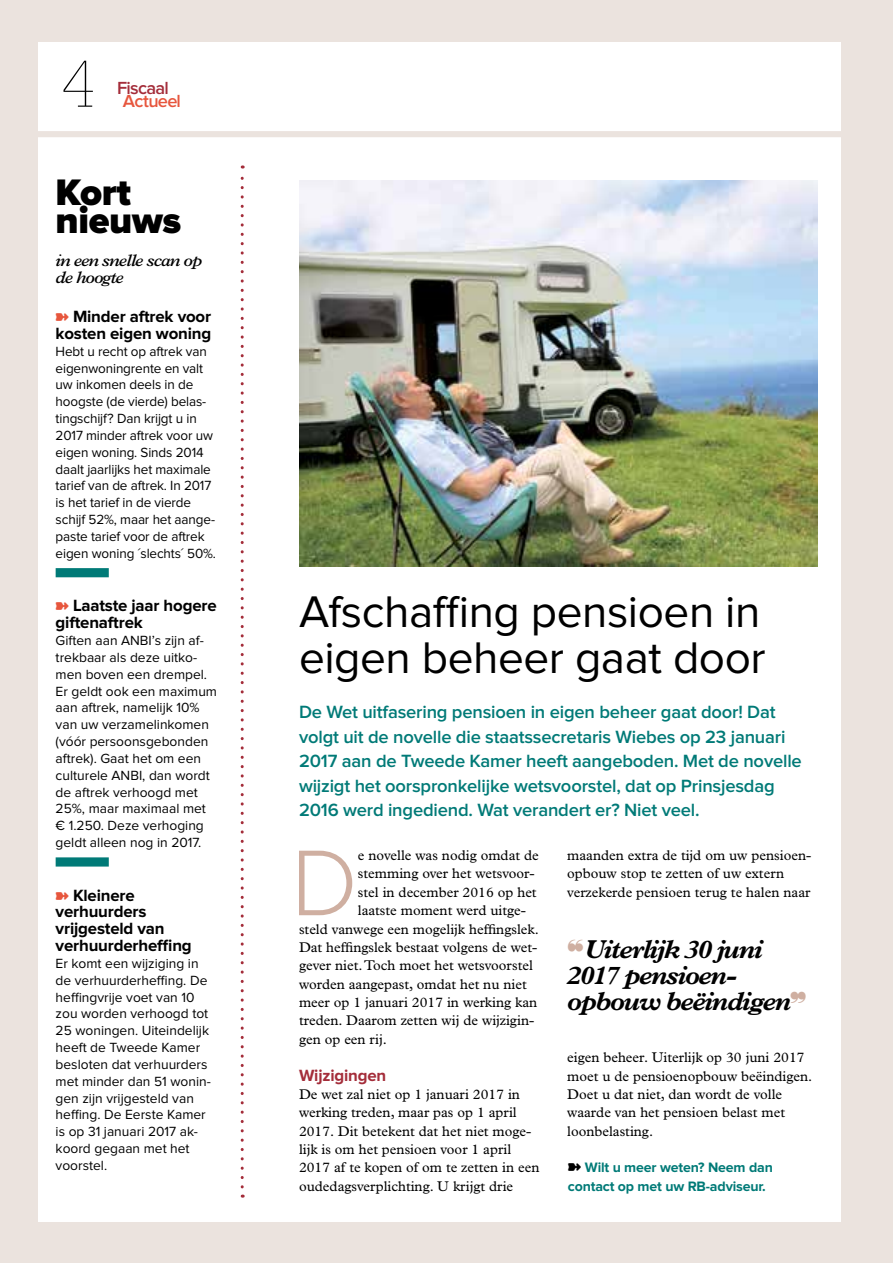
<style>
.page{position:relative;width:893px;height:1263px;background:#fff}
.page>*{position:absolute;margin:0;border:0;box-sizing:border-box;transform-origin:0 0}
.t1{font:300 96.75px "Proxima Nova";color:#cfafa1}
.t2{font:100 64.2px "Glypha LT Std";color:#000}
.t3{font:45.9px/45.9px "Proxima Nova";letter-spacing:-.01em;color:#000}
.t4{font:900 38.25px/27.6px "Proxima Nova";letter-spacing:-.01em;color:#000}
.t5{font:italic 700 25.95px/26px "Plantin Std";letter-spacing:-.05em;color:#000}
.t6{font:600 18.3px/24.5px "Proxima Nova";letter-spacing:-.01em;color:#007a77}
.t7{font:600 18.15px "Proxima Nova";letter-spacing:-.04em;color:#a42d3a}
.t8{font:600 18.15px "Proxima Nova";letter-spacing:-.035em;color:#e7563d}
.t9{font:700 16.8px/16.8px "Proxima Nova";letter-spacing:-.01em;color:#000}
.t10{font:italic 600 16.8px/16.8px "Plantin Std";letter-spacing:-.05em;color:#000}
.t11{font:700 16.8px "Proxima Nova";letter-spacing:-.01em;color:#a42d3a}
.t12{font:14.1px/18.3px "Plantin Std";color:#000}
.t13{font:700 14.1px/18.3px "Proxima Nova";letter-spacing:-.01em;color:#007a77}
.t14{font:13.8px/16.8px "Proxima Nova";color:#000}
.s1{color:#cfafa1}
</style>
<div class="page">
<hr style="left:892px;top:0;width:1px;height:1263px;background:#ebe3de">
<div style="left:0;top:0;width:892px;height:1263px;background:#ebe3de"></div>
<div style="left:38px;top:42px;width:803px;height:1179px;background:#fff"></div>
<div style="left:0;top:131px;width:892px;height:6px;background:#ebe3de"></div>
<img style="left:299px;top:181px;width:518px;height:385px">
<svg style="left:241px;top:165px;width:3px;height:1022px"></svg>
<div style="left:56px;top:568px;width:53px;height:9px;background:#007a77"></div>
<div style="left:56px;top:857px;width:53px;height:9px;background:#007a77"></div>
<h2 class="t2" style="left:62px;top:47px;width:34px">4</h2>
<h3 class="t7" style="left:117px;top:79px;width:53px">Fiscaal</h3>
<h3 class="t8" style="left:123px;top:93px;width:60px">Actueel</h3>
<h3 class="t4" style="left:56px;top:180px;width:127px">Kort nieuws</h3>
<p class="t10" style="left:56px;top:252px;width:148px">in een snelle scan op de hoogte</p>
<p class="t9" style="left:56px;top:309px;width:157px;text-align:right">Minder aftrek voor kosten eigen woning</p>
<p class="t14" style="left:56px;top:343px;width:162px">Hebt u recht op aftrek van eigenwoningrente en valt uw inkomen deels in de hoogste (de vierde) belas&shy;tingschijf? Dan krijgt u in<br>2017 minder aftrek voor uw eigen woning. Sinds 2014 daalt jaarlijks het maximale tarief van de aftrek. In 2017 is het tarief in de vierde schijf 52%, maar het aange&shy;paste tarief voor de aftrek eigen woning ´slechts´ 50%.</p>
<p class="t9" style="left:56px;top:598px;width:163px;text-indent:17px">Laatste jaar hogere giftenaftrek</p>
<p class="t14" style="left:56px;top:633px;width:163px">Giften aan ANBI’s zijn af&shy;trekbaar als deze uitko&shy;men boven een drempel.<br>Er geldt ook een maximum aan aftrek, namelijk 10% van uw verzamelinkomen (vóór persoonsgebonden aftrek). Gaat het om een culturele ANBI, dan wordt de aftrek verhoogd met<br>25%, maar maximaal met € 1.250. Deze verhoging geldt alleen nog in 2017.</p>
<p class="t9" style="left:56px;top:887px;width:138px;text-indent:17px">Kleinere verhuurders vrijgesteld van verhuurderheffing</p>
<p class="t14" style="left:56px;top:955px;width:157px">Er komt een wijziging in de verhuurderheffing. De heffingvrije voet van 10 zou worden verhoogd tot<br>25 woningen. Uiteindelijk heeft de Tweede Kamer besloten dat verhuurders met minder dan 51 wonin&shy;gen zijn vrijgesteld van heffing. De Eerste Kamer is op 31 januari 2017 ak&shy;koord gegaan met het voorstel.</p>
<h3 class="t3" style="left:299px;top:591px;width:468px">Afschaffing pensioen in eigen beheer gaat door</h3>
<p class="t6" style="left:299px;top:701px;width:504px">De Wet uitfasering pensioen in eigen beheer gaat door! Dat volgt uit de novelle die staatssecretaris Wiebes op 23 januari 2017 aan de Tweede Kamer heeft aangeboden. Met de novelle wijzigt het oorspronkelijke wetsvoorstel, dat op Prinsjesdag 2016 werd ingediend. Wat verandert er? Niet veel.</p>
<h1 class="t1" style="left:291px;top:839px;width:68px">D</h1>
<p class="t12" style="left:358px;top:846px;width:182px">e novelle was nodig omdat de</p>
<p class="t12" style="left:358px;top:865px;width:178px">stemming over het wetsvoor-</p>
<p class="t12" style="left:358px;top:883px;width:180px">stel in december 2016 op het</p>
<p class="t12" style="left:358px;top:901px;width:169px">laatste moment werd uitge-</p>
<p class="t12" style="left:299px;top:920px;width:241px">steld vanwege een mogelijk heffingslek.</p>
<p class="t12" style="left:299px;top:938px;width:240px">Dat heffingslek bestaat volgens de wet-</p>
<p class="t12" style="left:299px;top:956px;width:235px">gever niet. Toch moet het wetsvoorstel</p>
<p class="t12" style="left:299px;top:975px;width:229px">worden aangepast, omdat het nu niet</p>
<p class="t12" style="left:299px;top:993px;width:240px">meer op 1 januari 2017 in werking kan</p>
<p class="t12" style="left:299px;top:1011px;width:237px">treden. Daarom zetten wij de wijzigin-</p>
<p class="t12" style="left:299px;top:1030px;width:89px">gen op een rij.</p>
<p class="t11" style="left:299px;top:1067px;width:89px">Wijzigingen</p>
<p class="t12" style="left:299px;top:1085px;width:242px">De wet zal niet op 1 januari 2017 in werking treden, maar pas op 1 april 2017. Dit betekent dat het niet moge&shy;lijk is om het pensioen voor 1 april 2017 af te kopen of om te zetten in een oudedagsverplichting. U krijgt drie</p>
<p class="t12" style="left:567px;top:846px;width:246px">maanden extra de tijd om uw pensioen&shy;opbouw stop te zetten of uw extern verzekerde pensioen terug te halen naar</p>
<h3 class="t5" style="left:567px;top:936px;width:226px"><span class="s1">❝</span>Uiterlijk 30 juni<br>2017 pensioen&shy;opbouw beëindigen</h3>
<p class="t12" style="left:567px;top:1048px;width:247px">eigen beheer. Uiterlijk op 30 juni 2017 moet u de pensioenopbouw beëindigen.<br>Doet u dat niet, dan wordt de volle waarde van het pensioen belast met loonbelasting.</p>
<p class="t13" style="left:568px;top:1159px;width:207px;text-indent:17px">Wilt u meer weten? Neem dan contact op met uw RB-adviseur.</p>
</div>
